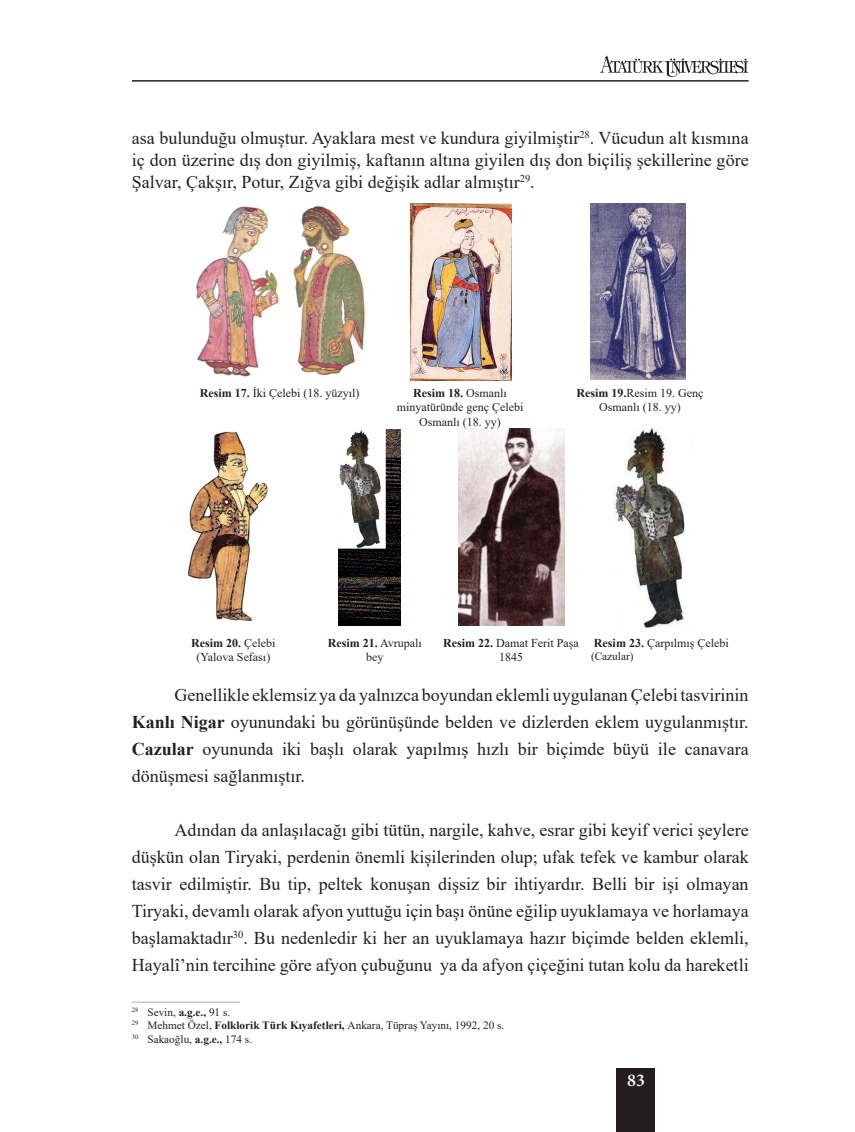
<style>
.page{position:relative;width:855px;height:1132px;background:#fff}
.page>*{position:absolute;margin:0;border:0;box-sizing:border-box;transform-origin:0 0}
.t1{font:18px/27px "Times New Roman";color:#231f20;text-align:justify}
.t2{font:600 18px "Minion Pro";color:#fff}
.t3{font:12px/14.4px "Times New Roman";color:#231f20;text-align:center}
.t4{font:700 12px "Times New Roman";color:#231f20}
.DİPNOT{font:11.25px "Times New Roman";color:#231f20}
.s1{font-weight:700}
.s2{font-weight:400}
</style>
<div class="page">
<hr style="left:132px;top:80px;width:616px;height:2px;background:#231f20">
<div style="left:617px;top:1067px;width:38px;height:64px;background:#231f20"></div>
<svg style="left:600px;top:55px;width:148px;height:22px"></svg>
<hr style="left:132px;top:1001px;width:108px;height:1px;background:#a7a9ac">
<img style="left:196px;top:206px;width:169px;height:171px">
<img style="left:410px;top:203px;width:101px;height:177px">
<img style="left:590px;top:203px;width:95px;height:176px">
<img style="left:187px;top:431px;width:81px;height:191px">
<img style="left:339px;top:429px;width:61px;height:196px">
<img style="left:458px;top:428px;width:106px;height:197px">
<img style="left:614px;top:428px;width:71px;height:200px">
<p class="t1" style="left:132px;top:127px;width:618px;line-height:21.6px">asa bulunduğu olmuştur. Ayaklara mest ve kundura giyilmiştir<sup>28</sup>. Vücudun alt kısmına iç don üzerine dış don giyilmiş, kaftanın altına giyilen dış don biçiliş şekillerine göre Şalvar, Çakşır, Potur, Zığva gibi değişik adlar almıştır<sup>29</sup>.</p>
<p class="t3" style="left:200px;top:385px;width:161px"><span class="s1">Resim 17.</span> İki Çelebi (18. yüzyıl)</p>
<p class="t3" style="left:397px;top:385px;width:128px"><span class="s1">Resim 18.</span> Osmanlı minyatüründe genç Çelebi<br>Osmanlı (18. yy)</p>
<p class="t3" style="left:576px;top:385px;width:128px"><span class="s1">Resim 19.</span>Resim 19. Genç<br>Osmanlı (18. yy)</p>
<p class="t4" style="left:191px;top:634px;width:86px">Resim 20. <span class="s2">Çelebi</span></p>
<p class="t3" style="left:196px;top:649px;width:75px">(Yalova Sefası)</p>
<p class="t4" style="left:328px;top:634px;width:96px">Resim 21. <span class="s2">Avrupalı</span></p>
<p class="t3" style="left:366px;top:649px;width:19px">bey</p>
<p class="t3" style="left:443px;top:635px;width:137px"><span class="s1">Resim 22.</span> Damat Ferit Paşa</p>
<p class="t3" style="left:499px;top:649px;width:25px">1845</p>
<p class="t3" style="left:594px;top:635px;width:136px"><span class="s1">Resim 23.</span> Çarpılmış Çelebi</p>
<p class="DİPNOT" style="left:591px;top:648px;width:44px">(Cazular)</p>
<p class="t1" style="left:132px;top:680px;width:618px;text-indent:43px">Genellikle eklemsiz ya da yalnızca boyundan eklemli uygulanan Çelebi tasvirinin <span class="s1">Kanlı Nigar</span> oyunundaki bu görünüşünde belden ve dizlerden eklem uygulanmıştır.<br><span class="s1">Cazular</span> oyununda iki başlı olarak yapılmış hızlı bir biçimde büyü ile canavara dönüşmesi sağlanmıştır.</p>
<p class="t1" style="left:132px;top:815px;width:618px;text-indent:43px">Adından da anlaşılacağı gibi tütün, nargile, kahve, esrar gibi keyif verici şeylere düşkün olan Tiryaki, perdenin önemli kişilerinden olup; ufak tefek ve kambur olarak tasvir edilmiştir. Bu tip, peltek konuşan dişsiz bir ihtiyardır. Belli bir işi olmayan Tiryaki, devamlı olarak afyon yuttuğu için başı önüne eğilip uyuklamaya ve horlamaya başlamaktadır<sup>30</sup>. Bu nedenledir ki her an uyuklamaya hazır biçimde belden eklemli, Hayalî’nin tercihine göre afyon çubuğunu ya da afyon çiçeğini tutan kolu da hareketli</p>
<p class="DİPNOT" style="left:132px;top:1003px;width:100px"><sup>28</sup> Sevin, <span class="s1">a.g.e.,</span> 91 s.</p>
<p class="DİPNOT" style="left:132px;top:1017px;width:374px"><sup>29</sup> Mehmet Özel, <span class="s1">Folklorik Türk Kıyafetleri,</span> Ankara, Tüpraş Yayını, 1992, 20 s.</p>
<p class="DİPNOT" style="left:132px;top:1030px;width:122px"><sup>30</sup> Sakaoğlu, <span class="s1">a.g.e.,</span> 174 s.</p>
<p class="t2" style="left:627px;top:1067px;width:19px">83</p>
</div>
